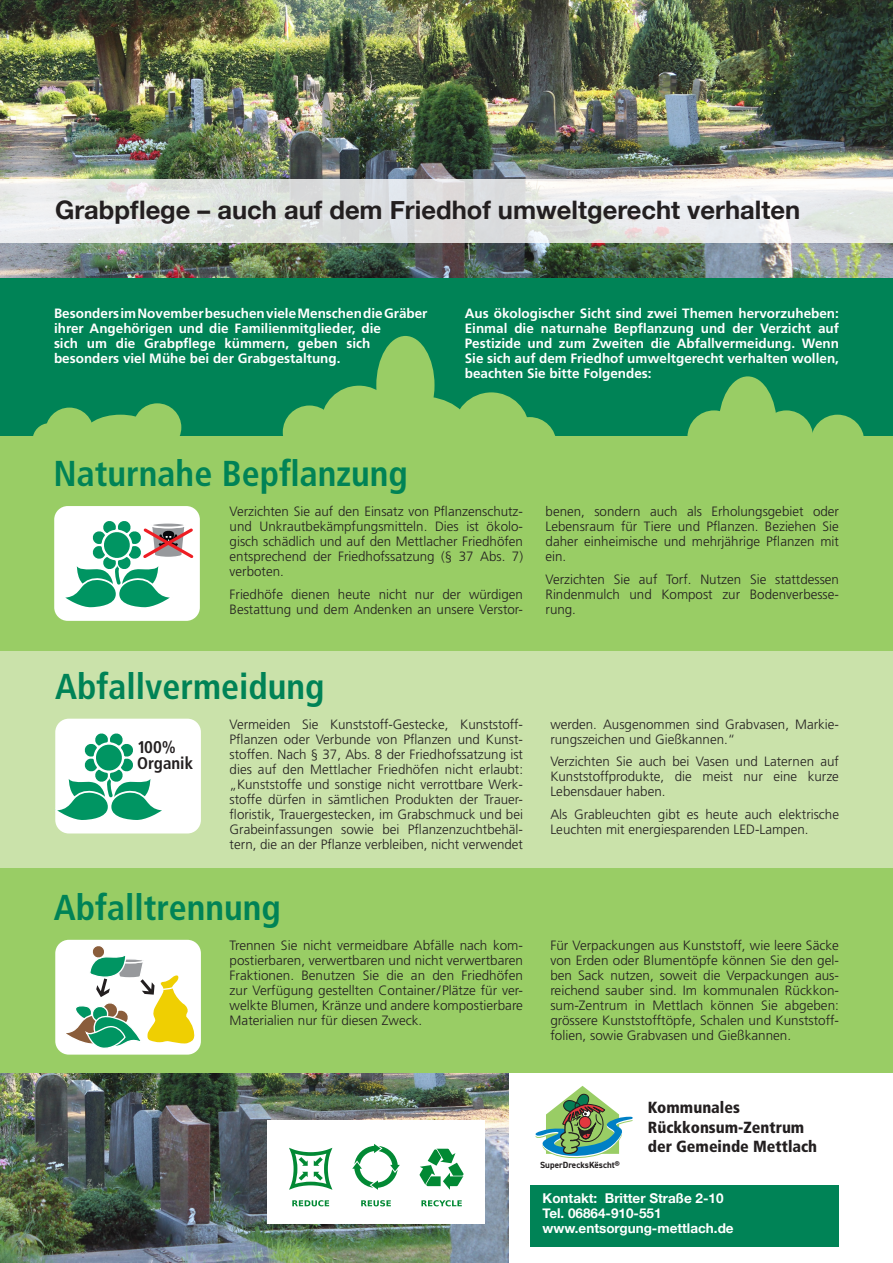
<style>
.page{position:relative;width:893px;height:1263px;background:#fff}
.page>*{position:absolute;margin:0;border:0;box-sizing:border-box;transform-origin:0 0}
.t1{font:700 condensed 36px "Frutiger LT Std";color:#008356}
.t2{font:700 25.5px "Helvetica Neue";color:#231f20}
.t3{font:700 condensed 16.95px/15.8px "Frutiger";color:#231f20}
.t4{font:900 condensed 16.05px/19.4px "Frutiger LT Std";color:#231f20}
.t5{font:300 13.5px/15px "Frutiger LT Std";color:#231f20;text-align:justify}
.Deutscher_Text{font:700 13.5px/15px "Frutiger LT Std";color:#fff}
.t6{font:700 13.5px "Helvetica Neue";color:#fff}
.t7{font:700 9px "DIN2014";color:#231f20}
</style>
<div class="page">
<div style="left:0;top:278px;width:893px;height:197px;background:#008356"></div>
<div style="left:0;top:437px;width:893px;height:636px;background:#99cd65"></div>
<div style="left:0;top:651px;width:893px;height:216px;background:#cae2aa"></div>
<div style="left:55px;top:719px;width:146px;height:114px;background:#fff;border-radius:14px"></div>
<svg style="left:55px;top:730px;width:107px;height:92px"></svg>
<div style="left:54px;top:506px;width:146px;height:115px;background:#fff;border-radius:14px"></div>
<svg style="left:65px;top:521px;width:129px;height:87px"></svg>
<div style="left:55px;top:940px;width:146px;height:114px;background:#fff;border-radius:14px"></div>
<svg style="left:66px;top:946px;width:129px;height:102px"></svg>
<div style="left:45px;top:408px;width:48px;height:48px;background:#99cd65;border-radius:50%"></div>
<div style="left:33px;top:423px;width:33px;height:34px;background:#99cd65;border-radius:50%"></div>
<div style="left:84px;top:415px;width:73px;height:41px;background:#99cd65;border-radius:50%"></div>
<div style="left:133px;top:403px;width:48px;height:48px;background:#99cd65;border-radius:50%"></div>
<div style="left:453px;top:392px;width:76px;height:76px;background:#99cd65;border-radius:50%"></div>
<div style="left:503px;top:417px;width:53px;height:53px;background:#99cd65;border-radius:50%"></div>
<div style="left:371px;top:396px;width:99px;height:67px;background:#99cd65;border-radius:50%"></div>
<div style="left:321px;top:386px;width:76px;height:76px;background:#99cd65;border-radius:50%"></div>
<div style="left:376px;top:336px;width:58px;height:98px;background:#99cd65;border-radius:50%"></div>
<div style="left:283px;top:405px;width:53px;height:54px;background:#99cd65;border-radius:50%"></div>
<div style="left:719px;top:376px;width:58px;height:99px;background:#99cd65;border-radius:50%"></div>
<div style="left:760px;top:410px;width:53px;height:54px;background:#99cd65;border-radius:50%"></div>
<div style="left:687px;top:410px;width:54px;height:54px;background:#99cd65;border-radius:50%"></div>
<div style="left:811px;top:415px;width:53px;height:53px;background:#99cd65;border-radius:50%"></div>
<div style="left:531px;top:1185px;width:308px;height:61px;background:#008356"></div>
<svg style="left:535px;top:1086px;width:98px;height:73px"></svg>
<img style="left:0;top:0;width:893px;height:278px">
<svg style="left:0;top:179px;width:893px;height:64px"></svg>
<img style="left:0;top:1073px;width:509px;height:190px">
<div style="left:268px;top:1120px;width:217px;height:104px;background:#fff"></div>
<svg style="left:289px;top:1148px;width:43px;height:42px"></svg>
<svg style="left:352px;top:1144px;width:48px;height:46px"></svg>
<svg style="left:420px;top:1149px;width:44px;height:41px"></svg>
<svg style="left:292px;top:1200px;width:37px;height:6px"></svg>
<svg style="left:361px;top:1200px;width:30px;height:6px"></svg>
<svg style="left:421px;top:1200px;width:41px;height:6px"></svg>
<p class="t2" style="left:55px;top:189px;width:747px">Grabpflege – auch auf dem Friedhof umweltgerecht verhalten</p>
<p class="Deutscher_Text" style="left:54px;top:306px;width:375px">Besonders im November besuchen viele Menschen die Gräber ihrer Angehörigen und die Familienmitglieder, die<br>sich um die Grabpflege kümmern, geben sich besonders viel Mühe bei der Grabgestaltung.</p>
<p class="t1" style="left:54px;top:452px;width:356px">Naturnahe Bepflanzung</p>
<p class="Deutscher_Text" style="left:465px;top:306px;width:376px;text-align:justify">Aus ökologischer Sicht sind zwei Themen hervorzuheben:<br>Einmal die naturnahe Bepflanzung und der Verzicht auf Pestizide und zum Zweiten die Abfallvermeidung. Wenn Sie sich auf dem Friedhof umweltgerecht verhalten wollen, beachten Sie bitte Folgendes:</p>
<p class="t5" style="left:230px;top:504px;width:295px">Verzichten Sie auf den Einsatz von Pflanzenschutz&shy;und Unkrautbekämpfungsmitteln. Dies ist ökolo&shy;gisch schädlich und auf den Mettlacher Friedhöfen entsprechend der Friedhofssatzung (§ 37 Abs. 7) verboten.</p>
<p class="t5" style="left:230px;top:587px;width:295px">Friedhöfe dienen heute nicht nur der würdigen<br>Bestattung und dem Andenken an unsere Verstor-</p>
<p class="t1" style="left:55px;top:665px;width:271px">Abfallvermeidung</p>
<p class="t3" style="left:137px;top:739px;width:57px">100%<br>Organik</p>
<p class="t5" style="left:230px;top:717px;width:295px">Vermeiden Sie Kunststoff-Gestecke, Kunststoff-Pflanzen oder Verbunde von Pflanzen und Kunst&shy;stoffen. Nach § 37, Abs. 8 der Friedhofssatzung ist dies auf den Mettlacher Friedhöfen nicht erlaubt: „Kunststoffe und sonstige nicht verrottbare Werk&shy;stoffe dürfen in sämtlichen Produkten der Trauer&shy;floristik, Trauergestecken, im Grabschmuck und bei Grabeinfassungen sowie bei Pflanzenzuchtbehäl-</p>
<p class="t5" style="left:230px;top:837px;width:295px">tern, die an der Pflanze verbleiben, nicht verwendet</p>
<p class="t1" style="left:54px;top:886px;width:229px">Abfalltrennung</p>
<p class="t5" style="left:546px;top:504px;width:295px">benen, sondern auch als Erholungsgebiet oder Lebensraum für Tiere und Pflanzen. Beziehen Sie daher einheimische und mehrjährige Pflanzen mit ein.</p>
<p class="t5" style="left:546px;top:572px;width:295px">Verzichten Sie auf Torf. Nutzen Sie stattdessen Rindenmulch und Kompost zur Bodenverbesse&shy;rung.</p>
<p class="t5" style="left:550px;top:717px;width:290px">werden. Ausgenommen sind Grabvasen, Markie-</p>
<p class="t5" style="left:550px;top:732px;width:186px">rungszeichen und Gießkannen.“</p>
<p class="t5" style="left:550px;top:754px;width:290px">Verzichten Sie auch bei Vasen und Laternen auf Kunststoffprodukte, die meist nur eine kurze Lebensdauer haben.</p>
<p class="t5" style="left:550px;top:807px;width:290px">Als Grableuchten gibt es heute auch elektrische<br>Leuchten mit energiesparenden LED-Lampen.</p>
<p class="t5" style="left:230px;top:938px;width:295px">Trennen Sie nicht vermeidbare Abfälle nach kom&shy;postierbaren, verwertbaren und nicht verwertbaren Fraktionen. Benutzen Sie die an den Friedhöfen zur Verfügung gestellten Container/Plätze für ver&shy;welkte Blumen, Kränze und andere kompostierbare Materialien nur für diesen Zweck.</p>
<p class="t5" style="left:550px;top:938px;width:290px">Für Verpackungen aus Kunststoff, wie leere Säcke von Erden oder Blumentöpfe können Sie den gel&shy;ben Sack nutzen, soweit die Verpackungen aus&shy;reichend sauber sind. Im kommunalen Rückkon&shy;sum-Zentrum in Mettlach können Sie abgeben: grössere Kunststofftöpfe, Schalen und Kunststoff&shy;folien, sowie Grabvasen und Gießkannen.</p>
<p class="t7" style="left:540px;top:1158px;width:81px">SuperDrecksKëscht®</p>
<p class="t4" style="left:648px;top:1098px;width:171px">Kommunales<br>Rückkonsum-Zentrum der Gemeinde Mettlach</p>
<p class="t6" style="left:543px;top:1188px;width:183px">Kontakt: Britter Straße 2-10</p>
<p class="t6" style="left:543px;top:1203px;width:121px">Tel. 06864-910-551</p>
<p class="t6" style="left:543px;top:1218px;width:193px">www.entsorgung-mettlach.de</p>
</div>
